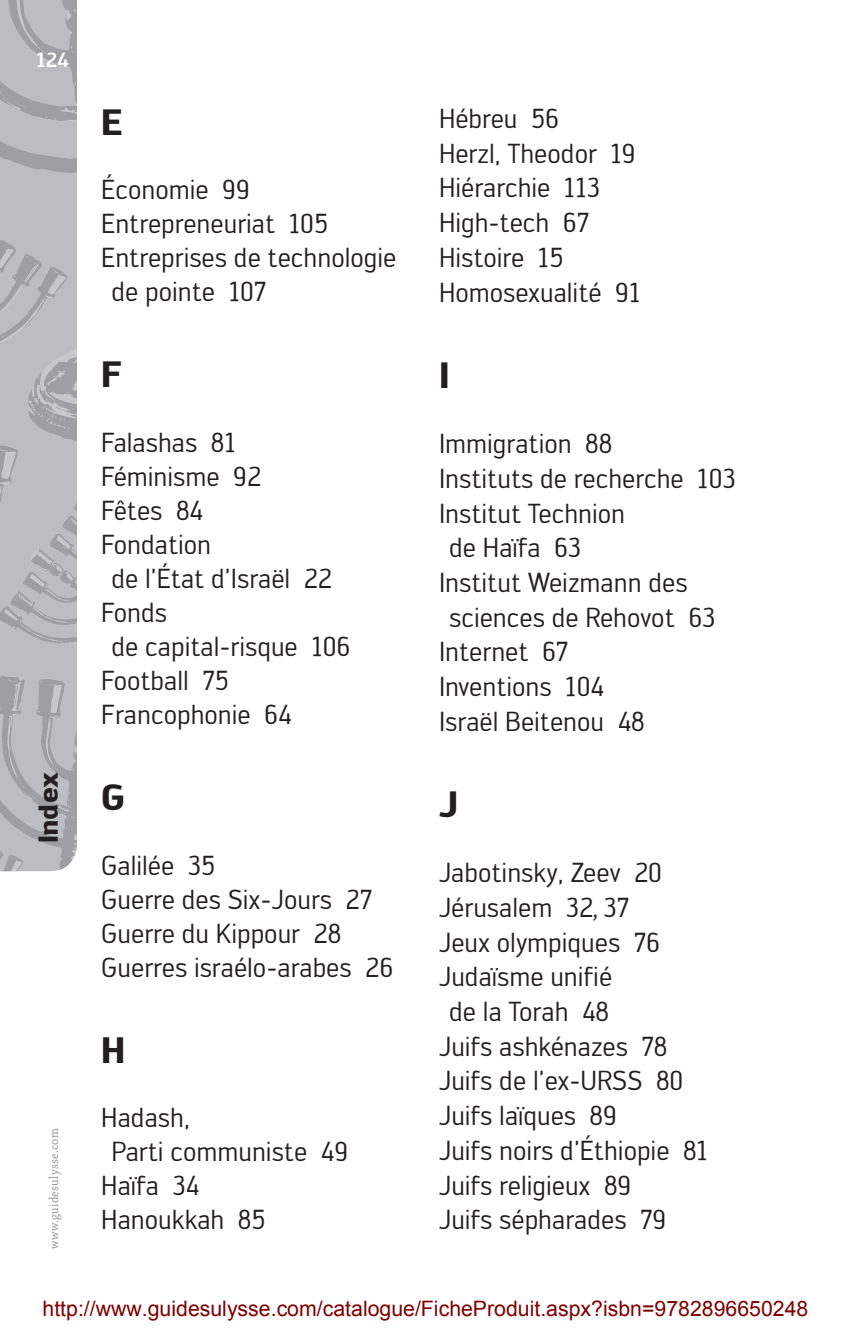
<style>
.page{position:relative;width:851px;height:1337px;background:#fff}
.page>*{position:absolute;margin:0;border:0;box-sizing:border-box;transform-origin:0 0}
.t1{font:700 36px "Engel";color:#231f20}
.t2{font:27px/34.6px "Engel";color:#231f20}
.t3{font:700 27px "Engel";letter-spacing:-.01em;color:#231f20}
.t4{font:21.38px "Arial";color:#800000}
.t5{font:500 20.25px "Engel";color:#fff}
.t6{font:13.5px "Chaparral Pro";letter-spacing:.03em;color:#939598;scale:.9 1}
.s1{font-family:"Chaparral Pro";font-style:italic}
</style>
<div class="page">
<svg style="left:0;top:0;width:77px;height:871px;background:#b5b6b9"></svg>
<p class="t5" style="left:36px;top:48px;width:34px">124</p>
<p class="t3" style="left:32px;top:843px;width:72px;rotate:-90deg">Index</p>
<p class="t6" style="left:46px;top:1248px;width:135px;rotate:-90deg">www.guidesulysse.com</p>
<h1 class="t1" style="left:101px;top:100px;width:23px">E</h1>
<p class="t2" style="left:101px;top:172px;width:150px">Économie 99</p>
<p class="t2" style="left:101px;top:206px;width:228px">Entrepreneuriat 105</p>
<p class="t2" style="left:101px;top:240px;width:296px">Entreprises de technologie</p>
<p class="t2" style="left:111px;top:275px;width:156px">de pointe 107</p>
<h1 class="t1" style="left:101px;top:353px;width:22px">F</h1>
<p class="t2" style="left:101px;top:425px;width:136px">Falashas 81</p>
<p class="t2" style="left:101px;top:459px;width:161px">Féminisme 92</p>
<p class="t2" style="left:101px;top:493px;width:103px">Fêtes 84</p>
<p class="t2" style="left:101px;top:527px;width:111px">Fondation</p>
<p class="t2" style="left:111px;top:561px;width:222px">de l’État d’Israël 22</p>
<p class="t2" style="left:101px;top:595px;width:67px">Fonds</p>
<p class="t2" style="left:111px;top:629px;width:240px">de capital-risque 106</p>
<p class="t2" style="left:101px;top:663px;width:129px">Football 75</p>
<p class="t2" style="left:101px;top:697px;width:192px">Francophonie 64</p>
<h1 class="t1" style="left:101px;top:775px;width:25px">G</h1>
<p class="t2" style="left:101px;top:848px;width:293px;line-height:34px">Galilée 35<br>Guerre des Six-Jours 27<br>Guerre du Kippour 28<br>Guerres israélo-arabes 26</p>
<h1 class="t1" style="left:101px;top:1028px;width:26px">H</h1>
<p class="t2" style="left:101px;top:1100px;width:90px">Hadash,</p>
<p class="t2" style="left:111px;top:1134px;width:238px">Parti communiste 49</p>
<p class="t2" style="left:101px;top:1168px;width:100px">Haïfa 34</p>
<p class="t2" style="left:101px;top:1202px;width:166px">Hanoukkah 85</p>
<p class="t2" style="left:439px;top:101px;width:203px">Hébreu 56<br>Herzl, Theodor 19<br>Hiérarchie 113<br>High-tech 67<br>Histoire 15<br>Homosexualité 91</p>
<h1 class="t1" style="left:439px;top:353px;width:12px">I</h1>
<p class="t2" style="left:439px;top:426px;width:175px">Immigration 88</p>
<p class="t2" style="left:439px;top:461px;width:298px">Instituts de recherche 103</p>
<p class="t2" style="left:439px;top:496px;width:188px">Institut Technion</p>
<p class="t2" style="left:449px;top:530px;width:134px">de Haïfa 63</p>
<p class="t2" style="left:439px;top:565px;width:250px">Institut Weizmann des</p>
<p class="t2" style="left:449px;top:600px;width:268px">sciences de Rehovot 63</p>
<p class="t2" style="left:439px;top:634px;width:131px">Internet 67</p>
<p class="t2" style="left:439px;top:669px;width:167px">Inventions 104</p>
<p class="t2" style="left:439px;top:704px;width:207px">Israël Beitenou 48</p>
<h1 class="t1" style="left:439px;top:782px;width:21px">J</h1>
<p class="t2" style="left:439px;top:855px;width:224px">Jabotinsky, Zeev 20</p>
<p class="t2" style="left:439px;top:890px;width:192px">Jérusalem 32<span class="s1">,</span> 37</p>
<p class="t2" style="left:439px;top:925px;width:222px">Jeux olympiques 76</p>
<p class="t2" style="left:439px;top:959px;width:175px">Judaïsme unifié</p>
<p class="t2" style="left:449px;top:994px;width:161px">de la Torah 48</p>
<p class="t2" style="left:439px;top:1029px;width:230px">Juifs ashkénazes 78</p>
<p class="t2" style="left:439px;top:1063px;width:246px">Juifs de l’ex-URSS 80</p>
<p class="t2" style="left:439px;top:1098px;width:179px">Juifs laïques 89</p>
<p class="t2" style="left:439px;top:1133px;width:270px">Juifs noirs d’Éthiopie 81</p>
<p class="t2" style="left:439px;top:1167px;width:194px">Juifs religieux 89</p>
<p class="t2" style="left:439px;top:1202px;width:229px">Juifs sépharades 79</p>
<p class="t4" style="left:43px;top:1294px;width:767px">http://www.guidesulysse.com/catalogue/FicheProduit.aspx?isbn=9782896650248</p>
</div>
